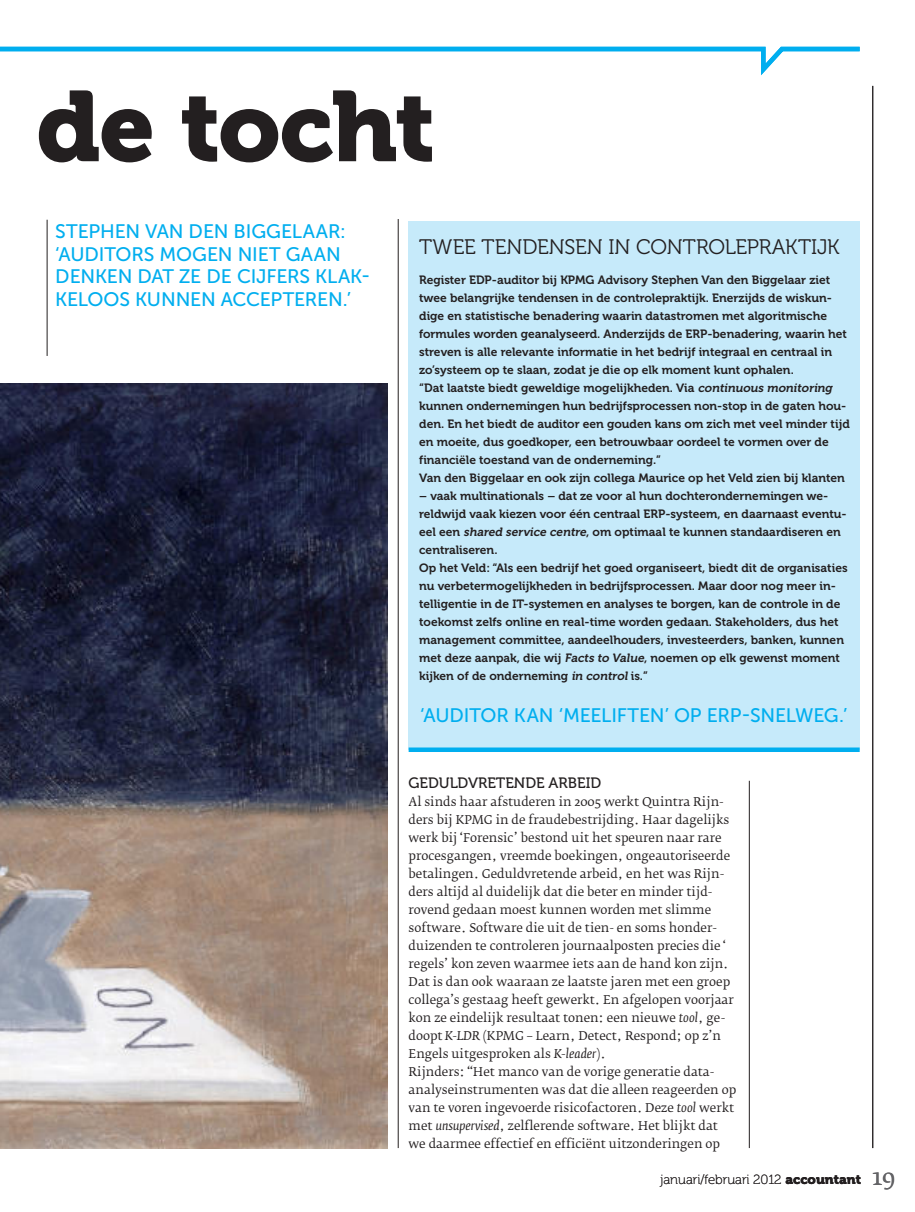
<style>
.page{position:relative;width:915px;height:1212px;background:#fff}
.page>*{position:absolute;margin:0;border:0;box-sizing:border-box;transform-origin:0 0}
.t1{font:99px "Museo 900";letter-spacing:-.02em;color:#231f20}
.t2{font:21px "Museo 300";letter-spacing:-.015em;color:#231f20}
.t3{font:19.5px/22.5px "Museo Sans 500";letter-spacing:-.005em;color:#00aeef}
.t4{font:15px "Museo 500";color:#231f20}
.t5{font:13.2px "Museo 100";color:#231f20}
.t6{font:12px/18px "Museo 700";color:#231f20}
.t7{font:12px/18px "Fedra Serif B Std";color:#231f20}
.s1{font-style:italic}
.s2{font-family:"Museo 900"}
.s3{font-family:"Fedra Serif B Std";font-size:22.5px;color:#636366}
</style>
<div class="page">
<hr style="left:47px;top:220px;width:1px;height:136px;background:#231f20">
<hr style="left:398px;top:219px;width:1px;height:929px;background:#231f20">
<hr style="left:748px;top:781px;width:1px;height:367px;background:#231f20">
<svg style="left:0;top:46px;width:860px;height:29px"></svg>
<hr style="left:872px;top:86px;width:1px;height:1062px;background:#231f20">
<img style="left:0;top:384px;width:387px;height:764px">
<div style="left:408px;top:221px;width:451px;height:529px;background:#c6eafa"></div>
<div style="left:408px;top:747px;width:451px;height:5px;background:#00aeef"></div>
<h1 class="t1" style="left:36px;top:70px;width:400px">de tocht</h1>
<h3 class="t3" style="left:55px;top:220px;width:317px">STEPHEN VAN DEN B IGGELAAR: ‘AUDITORS MOGEN NIET GAAN<br>DENKEN DAT ZE DE CIJFERS KLAK-<br>KELOOS KUNNEN ACCEPTEREN.’</h3>
<h2 class="t2" style="left:419px;top:236px;width:29px">TWEE</h2>
<h2 class="t2" style="left:481px;top:236px;width:15px">TENDENSEN</h2>
<h2 class="t2" style="left:608px;top:236px;width:176px">IN CONTROLEPRAKTI</h2>
<h2 class="t2" style="left:816px;top:236px;width:22px">JK</h2>
<p class="t6" style="left:419px;top:271px;width:432px">Register EDP-auditor bij KPMG Advisory Stephen Van den Biggelaar ziet twee belangrijke tendensen in de controlepraktijk. Enerzijds de wiskun&shy;dige en statistische benadering waarin datastromen met algoritmische formules worden geanalyseerd. Anderzijds de ERP-benadering, waarin het streven is alle relevante informatie in het bedrijf integraal en centraal in zo’systeem op te slaan, zodat je die op elk moment kunt ophalen.<br>“Dat laatste biedt geweldige mogelijkheden. Via <span class="s1">continuous monitoring </span>kunnen ondernemingen hun bedrijfsprocessen non-stop in de gaten hou&shy;den. En het biedt de auditor een gouden kans om zich met veel minder tijd en moeite, dus goedkoper, een betrouwbaar oordeel te vormen over de financiële toestand van de onderneming.”<br>Van den Biggelaar en ook zijn collega Maurice op het Veld zien bij klanten</p>
<p class="t6" style="left:419px;top:487px;width:430px">– vaak multinationals – dat ze voor al hun dochterondernemingen we&shy;reldwijd vaak kiezen voor één centraal ERP-systeem, en daarnaast eventu&shy;eel een <span class="s1">shared service centre</span>, om optimaal te kunnen standaardiseren en centraliseren.<br>Op het Veld: “Als een bedrijf het goed organiseert, biedt dit de organisaties nu verbetermogelijkheden in bedrijfsprocessen. Maar door nog meer in&shy;telligentie in de IT-systemen en analyses te borgen, kan de controle in de toekomst zelfs online en real-time worden gedaan. Stakeholders, dus het management committee, aandeelhouders, investeerders, banken, kunnen met deze aanpak, die wij <span class="s1">Facts to Value</span>, noemen op elk gewenst moment kijken of de onderneming <span class="s1">in control</span> is.”</p>
<h3 class="t3" style="left:420px;top:704px;width:428px">‘AUDITOR KAN ‘MEELIFTEN’ OP ERP-SNELWEG.’</h3>
<p class="t4" style="left:408px;top:775px;width:194px">GEDULDVRETENDE ARBEID</p>
<p class="t7" style="left:408px;top:793px;width:329px">Al sinds haar afstuderen in 2005 werkt Quintra Rijn&shy;ders bij KPMG in de fraudebestrijding. Haar dagelijks werk bij ‘Forensic’ bestond uit het speuren naar rare procesgangen, vreemde boekingen, ongeautoriseerde betalingen. Geduldvretende arbeid, en het was Rijn&shy;ders altijd al duidelijk dat die beter en minder tijd&shy;rovend gedaan moest kunnen worden met slimme software. Software die uit de tien- en soms honder&shy;duizenden te controleren journaalposten precies die ‘ regels’ kon zeven waarmee iets aan de hand kon zijn.<br>Dat is dan ook waaraan ze laatste jaren met een groep collega’s gestaag heeft gewerkt. En afgelopen voorjaar kon ze eindelijk resultaat tonen: een nieuwe <span class="s1">tool</span>, ge&shy;doopt <span class="s1">K-LDR</span> (KPMG – Learn, Detect, Respond; op z’n Engels uitgesproken als <span class="s1">K-leader</span>).<br>Rijnders: “Het manco van de vorige generatie data&shy;analyseinstrumenten was dat die alleen reageerden op van te voren ingevoerde risicofactoren. Deze <span class="s1">tool</span> werkt met <span class="s1">unsupervised</span>, zelflerende software. Het blijkt dat we daarmee effectief en efficiënt uitzonderingen op</p>
<p class="t5" style="left:660px;top:1172px;width:236px">januari/februari 2012 <span class="s2">accountant</span> <span class="s3">19</span></p>
</div>
